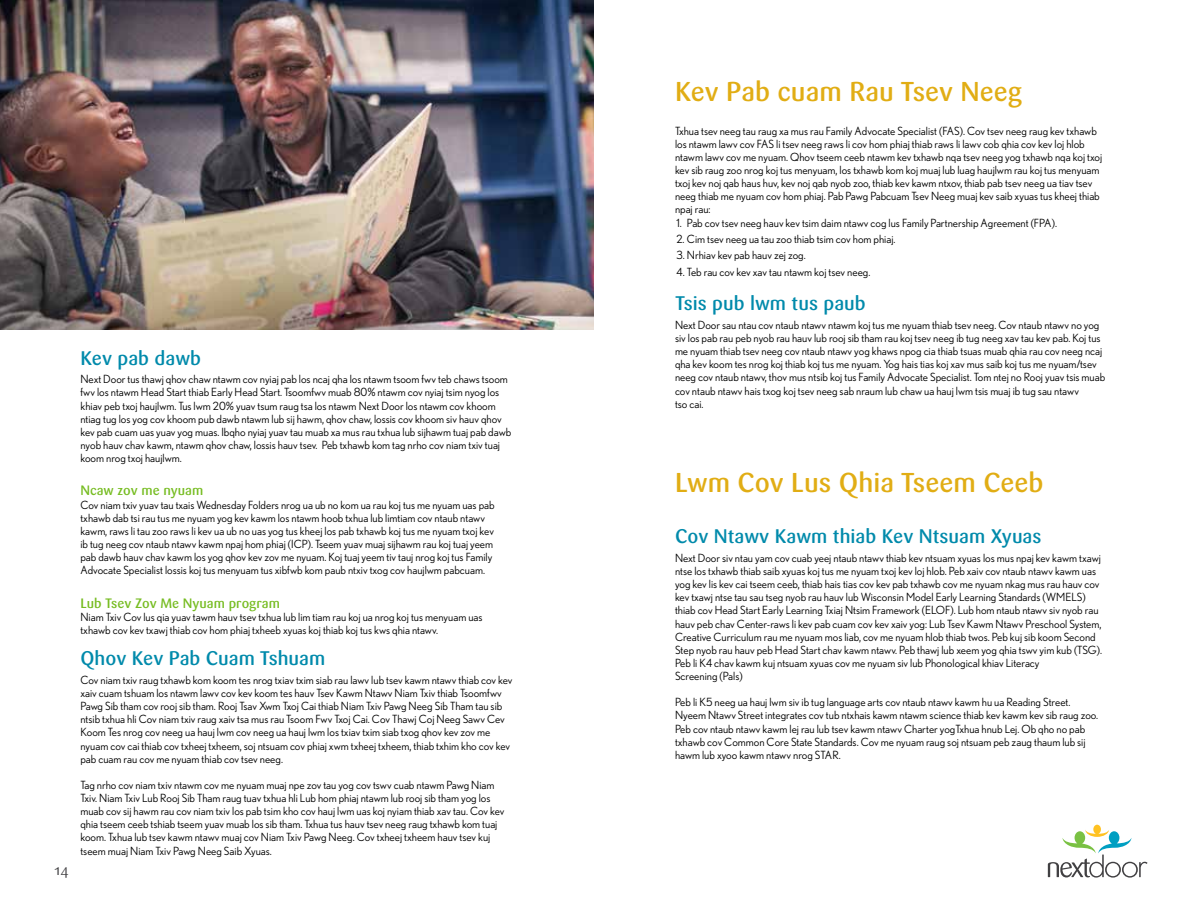
<style>
.page{position:relative;width:1188px;height:918px;background:#fff}
.page>*{position:absolute;margin:0;border:0;box-sizing:border-box;transform-origin:0 0}
.t1{font:500 27px "Sari OT";color:#e1ad14}
.t2{font:500 19.5px "Sari OT";color:#008aab}
.t3{font:15px "Sari OT";color:#414042}
.t4{font:500 13.5px "Sari OT";color:#76bc21}
.t5{font:11.25px/13.2px "Nobel";color:#000}
</style>
<div class="page">
<svg style="left:1048px;top:825px;width:100px;height:53px"></svg>
<img style="left:0;top:0;width:594px;height:329px">
<h3 class="t3" style="left:55px;top:860px;width:16px">14</h3>
<h2 class="t2" style="left:80px;top:345px;width:122px">Kev pab dawb</h2>
<p class="t5" style="left:80px;top:373px;width:432px">Next Door tus thawj qhov chaw ntawm cov nyiaj pab los ncaj qha los ntawm tsoom fwv teb chaws tsoom fwv los ntawm Head Start thiab Early Head Start. Tsoomfwv muab 80% ntawm cov nyiaj tsim nyog los khiav peb txoj haujlwm. Tus lwm 20% yuav tsum raug tsa los ntawm Next Door los ntawm cov khoom ntiag tug los yog cov khoom pub dawb ntawm lub sij hawm, qhov chaw, lossis cov khoom siv hauv qhov kev pab cuam uas yuav yog muas. Ibqho nyiaj yuav tau muab xa mus rau txhua lub sijhawm tuaj pab dawb nyob hauv chav kawm, ntawm qhov chaw, lossis hauv tsev. Peb txhawb kom tag nrho cov niam txiv tuaj koom nrog txoj haujlwm.</p>
<p class="t4" style="left:80px;top:482px;width:124px">Ncaw zov me nyuam</p>
<p class="t5" style="left:80px;top:498px;width:416px">Cov niam txiv yuav tau txais Wednesday Folders nrog ua ub no kom ua rau koj tus me nyuam uas pab txhawb dab tsi rau tus me nyuam yog kev kawm los ntawm hoob txhua lub limtiam cov ntaub ntawv kawm, raws li tau zoo raws li kev ua ub no uas yog tus kheej los pab txhawb koj tus me nyuam txoj kev ib tug neeg cov ntaub ntawv kawm npaj hom phiaj (ICP). Tseem yuav muaj sijhawm rau koj tuaj yeem pab dawb hauv chav kawm los yog qhov kev zov me nyuam. Koj tuaj yeem tiv tauj nrog koj tus Family Advocate Specialist lossis koj tus menyuam tus xibfwb kom paub ntxiv txog cov haujlwm pabcuam.</p>
<p class="t4" style="left:80px;top:594px;width:201px">Lub Tsev Zov Me Nyuam program</p>
<p class="t5" style="left:80px;top:610px;width:404px">Niam Txiv Cov lus qia yuav tawm hauv tsev txhua lub lim tiam rau koj ua nrog koj tus menyuam uas txhawb cov kev txawj thiab cov hom phiaj txheeb xyuas koj thiab koj tus kws qhia ntawv.</p>
<h2 class="t2" style="left:80px;top:646px;width:246px">Qhov Kev Pab Cuam Tshuam</h2>
<p class="t5" style="left:80px;top:673px;width:434px">Cov niam txiv raug txhawb kom koom tes nrog txiav txim siab rau lawv lub tsev kawm ntawv thiab cov kev xaiv cuam tshuam los ntawm lawv cov kev koom tes hauv Tsev Kawm Ntawv Niam Txiv thiab Tsoomfwv Pawg Sib tham cov rooj sib tham. Rooj Tsav Xwm Txoj Cai thiab Niam Txiv Pawg Neeg Sib Tham tau sib ntsib txhua hli Cov niam txiv raug xaiv tsa mus rau Tsoom Fwv Txoj Cai. Cov Thawj Coj Neeg Sawv Cev Koom Tes nrog cov neeg ua hauj lwm cov neeg ua hauj lwm los txiav txim siab txog qhov kev zov me nyuam cov cai thiab cov txheej txheem, soj ntsuam cov phiaj xwm txheej txheem, thiab txhim kho cov kev pab cuam rau cov me nyuam thiab cov tsev neeg.</p>
<p class="t5" style="left:80px;top:778px;width:426px">Tag nrho cov niam txiv ntawm cov me nyuam muaj npe zov tau yog cov tswv cuab ntawm Pawg Niam Txiv. Niam Txiv Lub Rooj Sib Tham raug tuav txhua hli Lub hom phiaj ntawm lub rooj sib tham yog los muab cov sij hawm rau cov niam txiv los pab tsim kho cov hauj lwm uas koj nyiam thiab xav tau. Cov kev qhia tseem ceeb tshiab tseem yuav muab los sib tham. Txhua tus hauv tsev neeg raug txhawb kom tuaj koom. Txhua lub tsev kawm ntawv muaj cov Niam Txiv Pawg Neeg. Cov txheej txheem hauv tsev kuj tseem muaj Niam Txiv Pawg Neeg Saib Xyuas.</p>
<h1 class="t1" style="left:675px;top:74px;width:349px">Kev Pab cuam Rau Tsev Neeg</h1>
<p class="t5" style="left:675px;top:124px;width:429px">Txhua tsev neeg tau raug xa mus rau Family Advocate Specialist (FAS). Cov tsev neeg raug kev txhawb los ntawm lawv cov FAS li tsev neeg raws li cov hom phiaj thiab raws li lawv cob qhia cov kev loj hlob ntawm lawv cov me nyuam. Qhov tseem ceeb ntawm kev txhawb nqa tsev neeg yog txhawb nqa koj txoj kev sib raug zoo nrog koj tus menyuam, los txhawb kom koj muaj lub luag haujlwm rau koj tus menyuam txoj kev noj qab haus huv, kev noj qab nyob zoo, thiab kev kawm ntxov, thiab pab tsev neeg ua tiav tsev neeg thiab me nyuam cov hom phiaj. Pab Pawg Pabcuam Tsev Neeg muaj kev saib xyuas tus kheej thiab npaj rau:</p>
<p class="t5" style="left:676px;top:216px;width:382px">1. Pab cov tsev neeg hauv kev tsim daim ntawv cog lus Family Partnership Agreement (FPA).</p>
<p class="t5" style="left:676px;top:232px;width:221px">2. Cim tsev neeg ua tau zoo thiab tsim cov hom phiaj.</p>
<p class="t5" style="left:676px;top:249px;width:131px">3. Nrhiav kev pab hauv zej zog.</p>
<p class="t5" style="left:676px;top:265px;width:195px">4. Teb rau cov kev xav tau ntawm koj tsev neeg.</p>
<h2 class="t2" style="left:675px;top:291px;width:192px">Tsis pub lwm tus paub</h2>
<p class="t5" style="left:675px;top:318px;width:432px">Next Door sau ntau cov ntaub ntawv ntawm koj tus me nyuam thiab tsev neeg. Cov ntaub ntawv no yog siv los pab rau peb nyob rau hauv lub rooj sib tham rau koj tsev neeg ib tug neeg xav tau kev pab. Koj tus me nyuam thiab tsev neeg cov ntaub ntawv yog khaws npog cia thiab tsuas muab qhia rau cov neeg ncaj qha kev koom tes nrog koj thiab koj tus me nyuam. Yog hais tias koj xav mus saib koj tus me nyuam/tsev neeg cov ntaub ntawv, thov mus ntsib koj tus Family Advocate Specialist. Tom ntej no Rooj yuav tsis muab cov ntaub ntawv hais txog koj tsev neeg sab nraum lub chaw ua hauj lwm tsis muaj ib tug sau ntawv<br>tso cai.</p>
<h1 class="t1" style="left:675px;top:465px;width:370px">Lwm Cov Lus Qhia Tseem Ceeb</h1>
<h2 class="t2" style="left:675px;top:524px;width:368px">Cov Ntawv Kawm thiab Kev Ntsuam Xyuas</h2>
<p class="t5" style="left:675px;top:551px;width:429px">Next Door siv ntau yam cov cuab yeej ntaub ntawv thiab kev ntsuam xyuas los mus npaj kev kawm txawj ntse los txhawb thiab saib xyuas koj tus me nyuam txoj kev loj hlob. Peb xaiv cov ntaub ntawv kawm uas yog kev lis kev cai tseem ceeb, thiab hais tias cov kev pab txhawb cov me nyuam nkag mus rau hauv cov kev txawj ntse tau sau tseg nyob rau hauv lub Wisconsin Model Early Learning Standards (WMELS) thiab cov Head Start Early Learning Txiaj Ntsim Framework (ELOF). Lub hom ntaub ntawv siv nyob rau hauv peb chav Center-raws li kev pab cuam cov kev xaiv yog: Lub Tsev Kawm Ntawv Preschool System, Creative Curriculum rau me nyuam mos liab, cov me nyuam hlob thiab twos. Peb kuj sib koom Second Step nyob rau hauv peb Head Start chav kawm ntawv. Peb thawj lub xeem yog qhia tswv yim kub (TSG).<br>Peb li K4 chav kawm kuj ntsuam xyuas cov me nyuam siv lub Phonological khiav Literacy<br>Screening (Pals)</p>
<p class="t5" style="left:675px;top:696px;width:425px">Peb li K5 neeg ua hauj lwm siv ib tug language arts cov ntaub ntawv kawm hu ua Reading Street.<br>Nyeem Ntawv Street integrates cov tub ntxhais kawm ntawm science thiab kev kawm kev sib raug zoo.<br>Peb cov ntaub ntawv kawm lej rau lub tsev kawm ntawv Charter yogTxhua hnub Lej. Ob qho no pab txhawb cov Common Core State Standards. Cov me nyuam raug soj ntsuam peb zaug thaum lub sij hawm lub xyoo kawm ntawv nrog STAR.</p>
</div>
